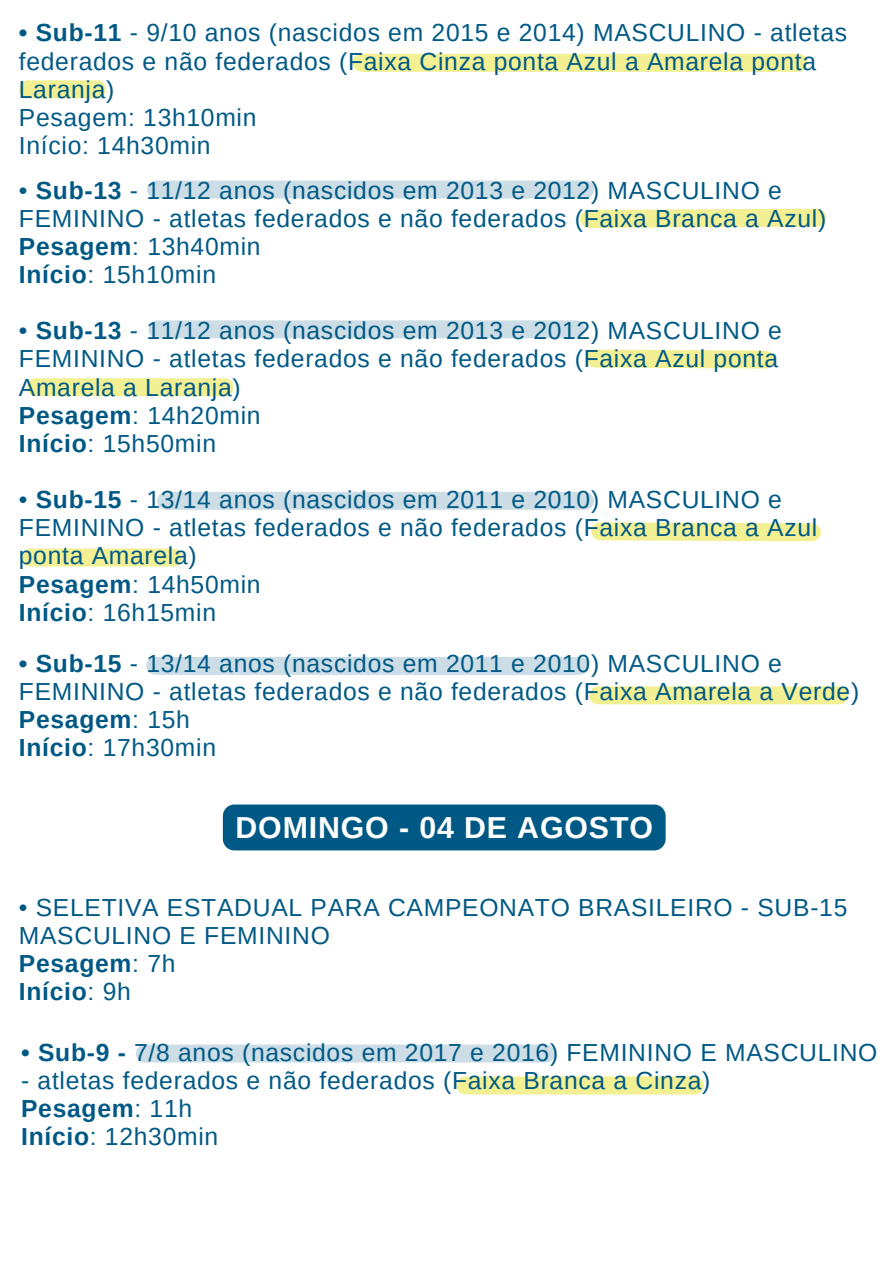
<style>
.page{position:relative;width:894px;height:1264px;background:#fff}
.page>*{position:absolute;margin:0;border:0;box-sizing:border-box;transform-origin:0 0}
.t1{font:700 30.3px "Arimo";letter-spacing:.03em;color:#fff}
.t2{font:24.6px/28.2px "Arimo";letter-spacing:.03em;color:#005985}
.t3{font:700 24.6px "Arimo";letter-spacing:.03em;color:#005985}
.s1{font-weight:700}
.s2{font-weight:400}
</style>
<div class="page">
<div style="left:223px;top:804px;width:442px;height:46px;background:#005985"></div>
<div style="left:156px;top:180px;width:429px;height:18px;background:#ccdde6"></div>
<svg style="left:580px;top:208px;width:246px;height:20px;background:#f4f1a0"></svg>
<div style="left:36px;top:378px;width:188px;height:18px;background:#f3f094"></div>
<svg style="left:591px;top:522px;width:230px;height:19px;background:#f3f19b"></svg>
<svg style="left:585px;top:349px;width:189px;height:20px;background:#f4f1a1"></svg>
<div style="left:30px;top:548px;width:143px;height:18px;background:#f3f094"></div>
<div style="left:157px;top:320px;width:419px;height:18px;background:#ccdde6"></div>
<div style="left:166px;top:492px;width:419px;height:18px;background:#ccdde6"></div>
<div style="left:155px;top:657px;width:425px;height:18px;background:#ccdde6"></div>
<div style="left:598px;top:686px;width:240px;height:18px;background:#f3f094"></div>
<div style="left:465px;top:1076px;width:229px;height:18px;background:#f3f094"></div>
<div style="left:145px;top:1044px;width:401px;height:18px;background:#ccdde6"></div>
<div style="left:361px;top:54px;width:437px;height:18px;background:#f3f094"></div>
<div style="left:28px;top:80px;width:69px;height:18px;background:#f3f094"></div>
<p class="t2" style="left:19px;top:19px;width:829px"><span class="s1">• Sub-11</span> - 9/10 anos (nascidos em 2015 e 2014) MASCULINO - atletas federados e não federados (Faixa Cinza ponta Azul a Amarela ponta<br>Laranja)</p>
<p class="t2" style="left:19px;top:103px;width:239px">Pesagem: 13h10min</p>
<p class="t2" style="left:19px;top:131px;width:193px">Início: 14h30min</p>
<p class="t2" style="left:19px;top:176px;width:808px">• <span class="s1">Sub-13</span> - 11/12 anos (nascidos em 2013 e 2012) MASCULINO e<br>FEMININO - atletas federados e não federados (Faixa Branca a Azul)</p>
<p class="t2" style="left:19px;top:232px;width:243px"><span class="s1">Pesagem</span>: 13h40min</p>
<p class="t2" style="left:19px;top:260px;width:199px"><span class="s1">Início</span>: 15h10min</p>
<p class="t2" style="left:19px;top:317px;width:764px">• <span class="s1">Sub-13</span> - 11/12 anos (nascidos em 2013 e 2012) MASCULINO e<br>FEMININO - atletas federados e não federados (Faixa Azul ponta<br>Amarela a Laranja)</p>
<p class="t2" style="left:19px;top:401px;width:243px"><span class="s1">Pesagem</span>: 14h20min</p>
<h1 class="t2" style="left:19px;top:429px;width:199px"><span class="s1">Início</span>: 15h50min</h1>
<p class="t2" style="left:19px;top:485px;width:799px">• <span class="s1">Sub-15</span> - 13/14 anos (nascidos em 2011 e 2010) MASCULINO e<br>FEMININO - atletas federados e não federados (Faixa Branca a Azul ponta Amarela)</p>
<p class="t2" style="left:19px;top:570px;width:243px"><span class="s1">Pesagem</span>: 14h50min</p>
<p class="t2" style="left:19px;top:598px;width:199px"><span class="s1">Início</span>: 16h15min</p>
<p class="t2" style="left:19px;top:649px;width:841px"><span class="s1">• Sub-15</span> - 13/14 anos (nascidos em 2011 e 2010) MASCULINO e<br>FEMININO - atletas federados e não federados (Faixa Amarela a Verde)</p>
<p class="t3" style="left:19px;top:705px;width:172px">Pesagem<span class="s2">: 15h</span></p>
<p class="t2" style="left:19px;top:733px;width:199px"><span class="s1">Início</span>: 17h30min</p>
<p class="t1" style="left:235px;top:810px;width:419px">DOMINGO - 04 DE AGOSTO</p>
<p class="t2" style="left:19px;top:893px;width:829px">• SELETIVA ESTADUAL PARA CAMPEONATO BRASILEIRO - SUB-15</p>
<p class="t2" style="left:19px;top:921px;width:312px">MASCULINO E FEMININO</p>
<p class="t3" style="left:19px;top:949px;width:158px">Pesagem<span class="s2">: 7h</span></p>
<p class="t3" style="left:19px;top:977px;width:113px">Início<span class="s2">: 9h</span></p>
<p class="t2" style="left:21px;top:1038px;width:857px"><span class="s1">• Sub-9 -</span> 7/8 anos (nascidos em 2017 e 2016) FEMININO E MASCULINO</p>
<p class="t2" style="left:21px;top:1066px;width:690px">- atletas federados e não federados (Faixa Branca a Cinza)</p>
<p class="t3" style="left:21px;top:1094px;width:172px">Pesagem<span class="s2">: 11h</span></p>
<p class="t2" style="left:21px;top:1122px;width:199px"><span class="s1">Início</span>: 12h30min</p>
</div>
